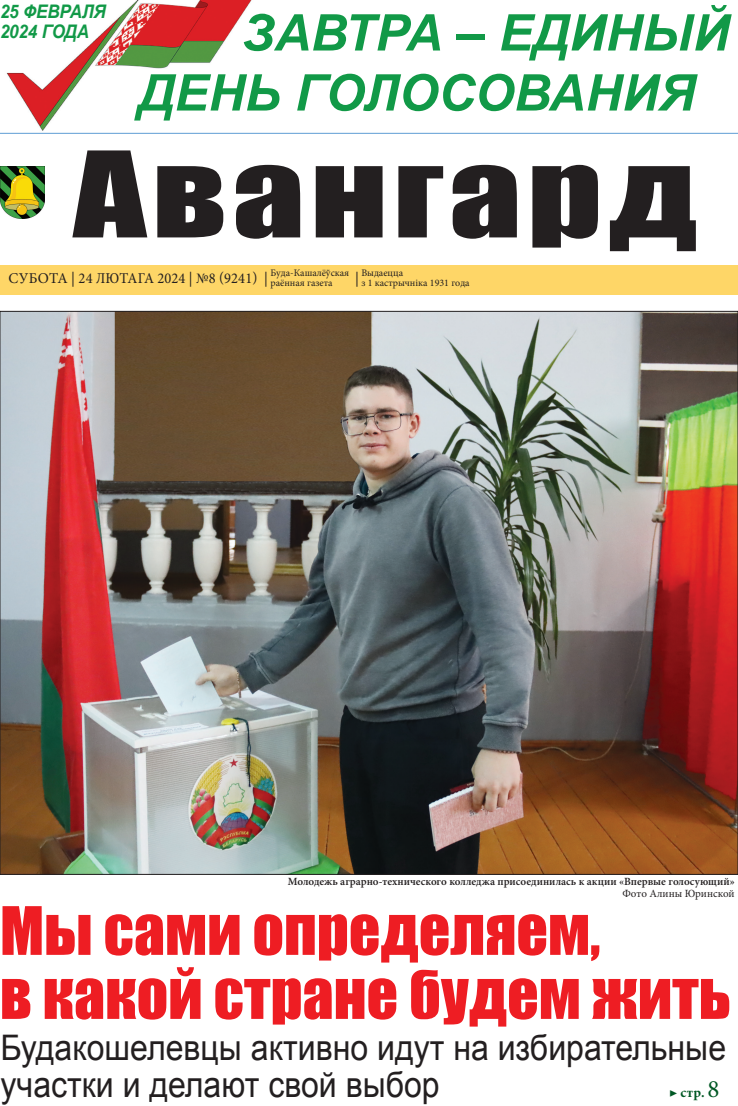
<style>
.page{position:relative;width:738px;height:1106px;background:#fff}
.page>*{position:absolute;margin:0;border:0;box-sizing:border-box;transform-origin:0 0}
.t1{font:110px "Impact";letter-spacing:.04em;color:#231f20;scale:1.31 1}
.t2{font:61.6px/64px "Impact";color:#ee1d23}
.t3{font:italic 700 50.6px/60px "Arial";color:#119947}
.t4{font:35.2px/37px "Arial";color:#231f20;scale:.91 1}
.t5{font:italic 700 18.7px/20.4px "Arial";letter-spacing:-.01em;color:#119947;scale:.91 1}
.t6{font:15px "Minion Pro";letter-spacing:.01em;color:#231f20}
.t7{font:700 14px "Minion Pro";color:#005824}
.t8{font:600 11px "Minion Pro";color:#231f20}
.t9{font:11px "Minion Pro";color:#231f20}
.t10{font:10px/10px "Minion Pro";color:#231f20}
.s1{font-weight:400;font-size:25px}
</style>
<div class="page">
<img style="left:0;top:0;width:256px;height:133px">
<hr style="left:0;top:133px;width:737px;height:1px;background:#5f9dd4">
<div style="left:0;top:265px;width:737px;height:30px;background:#fed667"></div>
<img style="left:0;top:166px;width:44px;height:53px">
<img style="left:2px;top:313px;width:733px;height:519px">
<img style="left:0;top:832px;width:736px;height:43px">
<h3 class="t5" style="left:0;top:2px;width:118px">25 февраля<br>2024 года</h3>
<h3 class="t3" style="left:138px;top:5px;width:592px;text-indent:104px">завтра – единый день голосования</h3>
<h1 class="t1" style="left:73px;top:109px;width:478px">Авангард</h1>
<p class="t10" style="left:270px;top:268px;width:80px">Буда-Кашалёўская раённая газета</p>
<h3 class="t6" style="left:9px;top:268px;width:260px">субота | 24 лютага 2024 | №8 (9241) |</h3>
<h3 class="t6" style="left:355px;top:268px;width:5px">|</h3>
<p class="t10" style="left:361px;top:268px;width:110px">Выдаецца<br>з 1 кастрычніка 1931 года</p>
<p class="t8" style="left:287px;top:874px;width:448px">Молодежь аграрно-технического колледжа присоединилась к акции «Впервые голосующий»</p>
<p class="t9" style="left:622px;top:885px;width:114px">Фото Алины Юринской</p>
<h2 class="t2" style="left:0;top:897px;width:732px">Мы сами определяем,<br>в какой стране будем жить</h2>
<h3 class="t4" style="left:1px;top:1029px;width:798px">Будакошелевцы активно идут на избирательные участки и делают свой выбор</h3>
<p class="t7" style="left:668px;top:1082px;width:52px">▶ стр. <span class="s1">8</span></p>
</div>
